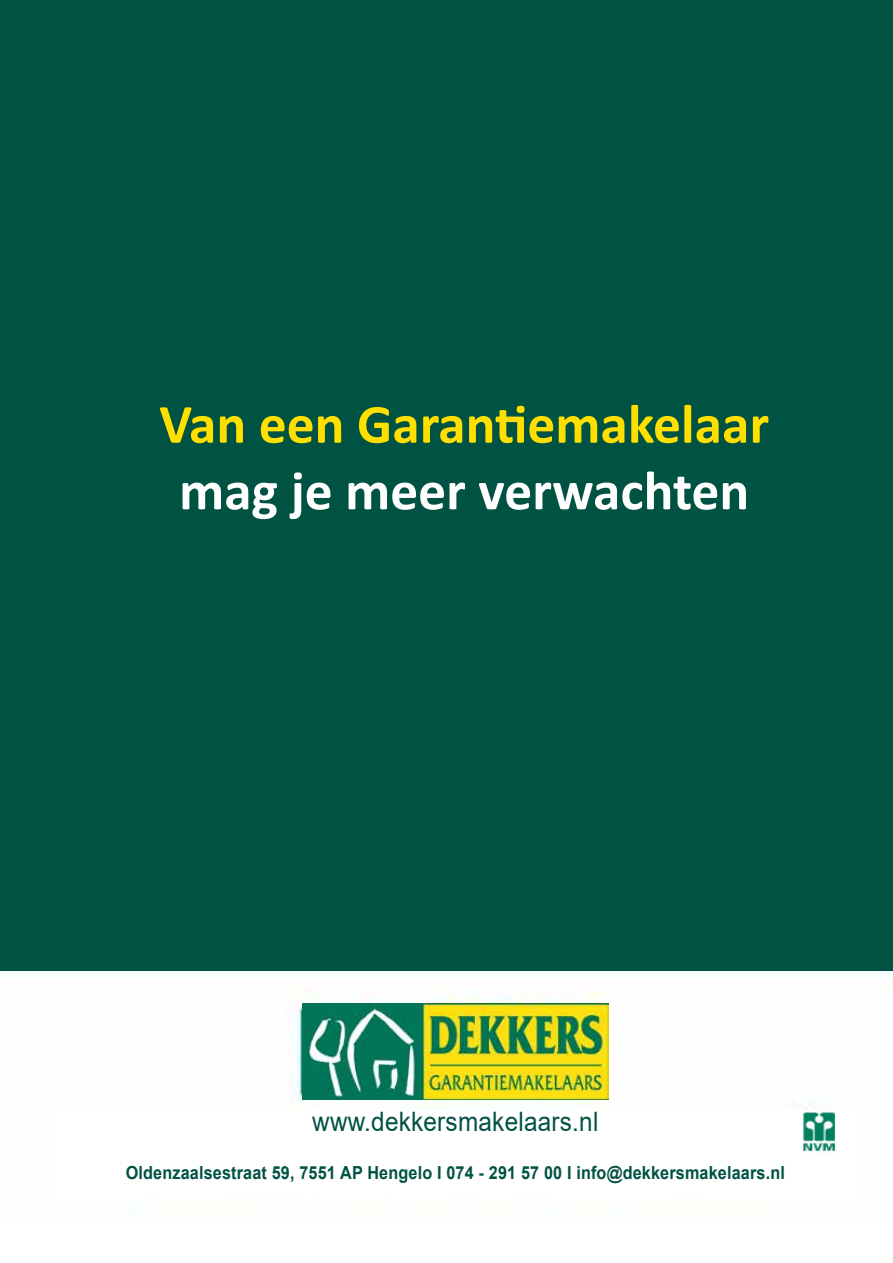
<style>
.page{position:relative;width:893px;height:1263px;background:#fff}
.page>*{position:absolute;margin:0;border:0;box-sizing:border-box;transform-origin:0 0}
.t1{font:700 55.5px "Calibri";color:#ffdf00}
.t2{font:700 55.5px "Calibri";color:#fff}
.t3{font:27px "Arial";letter-spacing:.01em;color:#005243;scale:.9 1}
.t4{font:700 18px "Arial";letter-spacing:.01em;color:#005243;scale:.9 1}
</style>
<div class="page">
<img style="left:302px;top:1003px;width:306px;height:96px">
<div style="left:0;top:0;width:893px;height:970px;background:#005243"></div>
<img style="left:803px;top:1112px;width:32px;height:41px">
<h1 class="t1" style="left:159px;top:385px;width:611px">Van een Garantiemakelaar</h1>
<h1 class="t2" style="left:179px;top:451px;width:572px">mag je meer verwachten</h1>
<h2 class="t3" style="left:312px;top:1103px;width:320px">www.dekkersmakelaars.nl</h2>
<p class="t4" style="left:126px;top:1160px;width:734px">Oldenzaalsestraat 59, 7551 AP Hengelo I 074 - 291 57 00 I info@dekkersmakelaars.nl</p>
</div>
